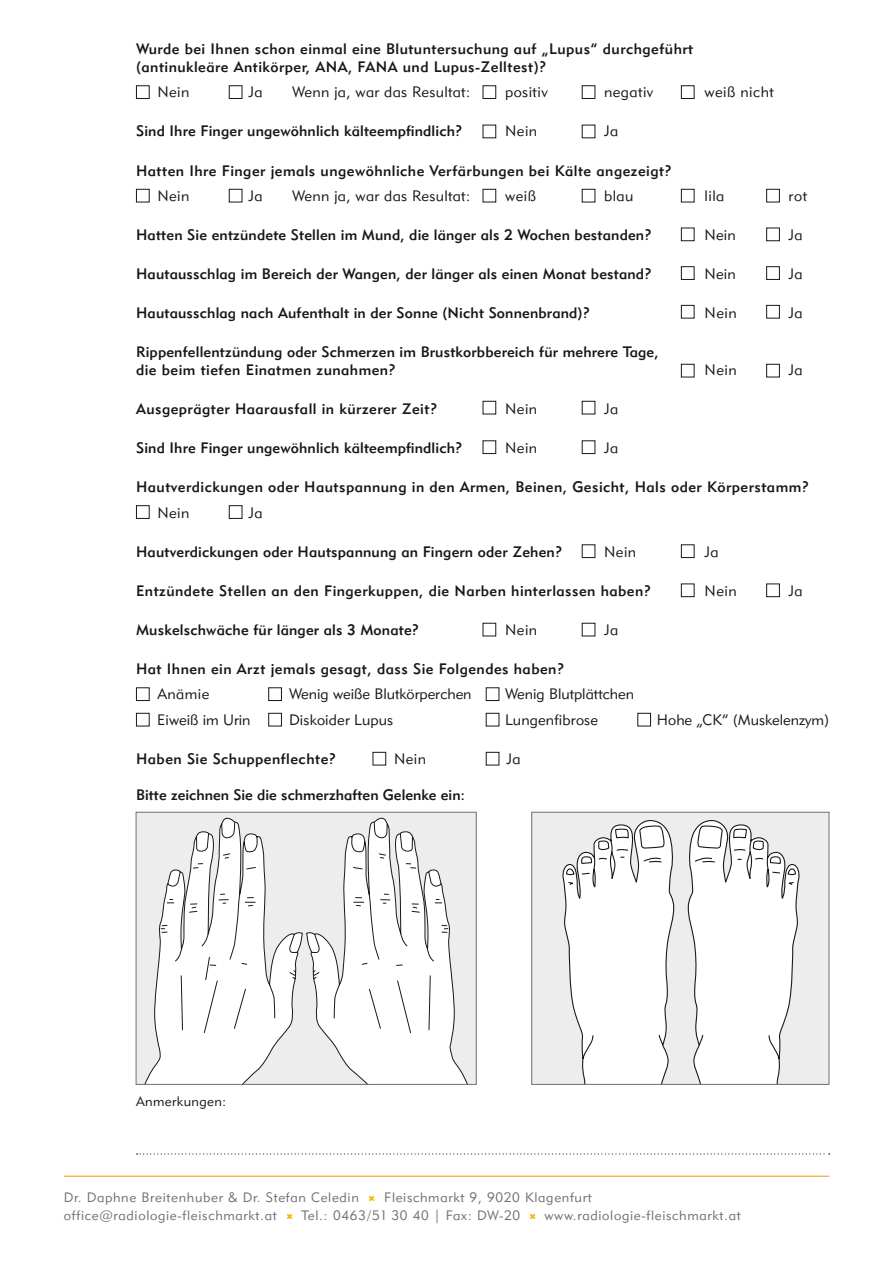
<style>
.page{position:relative;width:893px;height:1263px;background:#fff}
.page>*{position:absolute;margin:0;border:0;box-sizing:border-box;transform-origin:0 0}
.t1{font:15px "Geometric 415 BT Medium A";letter-spacing:.03em;color:#1a171c}
.t2{font:15px "Geometric 415 BT Medium A";letter-spacing:.01em;color:#1a171c}
.t3{font:15px "Geometric 415 BT Lite A";letter-spacing:.02em;color:#1a171c}
.t4{font:15px "Geometric 415 BT Lite A";color:#1a171c}
.t5{font:13.5px "Geometric 415 BT Lite A";letter-spacing:.05em;color:#707173}
.t6{font:13.5px "Geometric 415 BT Lite A";letter-spacing:.03em;color:#1a171c}
.s1{font-family:"Static";font-weight:700;font-size:18px;color:#f2b500}
</style>
<div class="page">
<hr style="left:64px;top:1176px;width:765px;height:1px;background:#f29500">
<div style="left:136px;top:85px;width:14px;height:14px;border:1px solid #1a171c"></div>
<div style="left:483px;top:85px;width:13px;height:14px;border:1px solid #1a171c"></div>
<div style="left:136px;top:189px;width:14px;height:13px;border:1px solid #1a171c"></div>
<div style="left:136px;top:505px;width:14px;height:14px;border:1px solid #1a171c"></div>
<div style="left:136px;top:687px;width:14px;height:14px;border:1px solid #1a171c"></div>
<div style="left:136px;top:713px;width:14px;height:13px;border:1px solid #1a171c"></div>
<div style="left:229px;top:85px;width:13px;height:14px;border:1px solid #1a171c"></div>
<div style="left:483px;top:401px;width:13px;height:13px;border:1px solid #1a171c"></div>
<div style="left:483px;top:440px;width:13px;height:14px;border:1px solid #1a171c"></div>
<div style="left:483px;top:623px;width:13px;height:13px;border:1px solid #1a171c"></div>
<div style="left:486px;top:752px;width:13px;height:13px;border:1px solid #1a171c"></div>
<div style="left:486px;top:687px;width:13px;height:14px;border:1px solid #1a171c"></div>
<div style="left:486px;top:713px;width:13px;height:13px;border:1px solid #1a171c"></div>
<div style="left:637px;top:713px;width:14px;height:13px;border:1px solid #1a171c"></div>
<div style="left:582px;top:85px;width:13px;height:14px;border:1px solid #1a171c"></div>
<div style="left:681px;top:85px;width:13px;height:14px;border:1px solid #1a171c"></div>
<div style="left:582px;top:401px;width:13px;height:13px;border:1px solid #1a171c"></div>
<div style="left:582px;top:440px;width:13px;height:14px;border:1px solid #1a171c"></div>
<div style="left:582px;top:623px;width:13px;height:13px;border:1px solid #1a171c"></div>
<div style="left:373px;top:752px;width:13px;height:13px;border:1px solid #1a171c"></div>
<div style="left:229px;top:189px;width:13px;height:13px;border:1px solid #1a171c"></div>
<div style="left:229px;top:505px;width:13px;height:14px;border:1px solid #1a171c"></div>
<div style="left:268px;top:687px;width:14px;height:14px;border:1px solid #1a171c"></div>
<div style="left:268px;top:713px;width:14px;height:13px;border:1px solid #1a171c"></div>
<div style="left:483px;top:189px;width:13px;height:13px;border:1px solid #1a171c"></div>
<div style="left:582px;top:189px;width:13px;height:13px;border:1px solid #1a171c"></div>
<div style="left:582px;top:544px;width:13px;height:14px;border:1px solid #1a171c"></div>
<div style="left:681px;top:189px;width:13px;height:13px;border:1px solid #1a171c"></div>
<div style="left:681px;top:544px;width:13px;height:14px;border:1px solid #1a171c"></div>
<div style="left:681px;top:228px;width:13px;height:13px;border:1px solid #1a171c"></div>
<div style="left:681px;top:266px;width:13px;height:14px;border:1px solid #1a171c"></div>
<div style="left:681px;top:305px;width:13px;height:13px;border:1px solid #1a171c"></div>
<div style="left:681px;top:364px;width:13px;height:13px;border:1px solid #1a171c"></div>
<div style="left:681px;top:583px;width:13px;height:14px;border:1px solid #1a171c"></div>
<div style="left:766px;top:189px;width:14px;height:13px;border:1px solid #1a171c"></div>
<div style="left:766px;top:228px;width:14px;height:13px;border:1px solid #1a171c"></div>
<div style="left:766px;top:266px;width:14px;height:14px;border:1px solid #1a171c"></div>
<div style="left:766px;top:305px;width:14px;height:13px;border:1px solid #1a171c"></div>
<div style="left:766px;top:364px;width:14px;height:13px;border:1px solid #1a171c"></div>
<div style="left:766px;top:583px;width:14px;height:14px;border:1px solid #1a171c"></div>
<svg style="left:138px;top:818px;width:168px;height:264px"></svg>
<svg style="left:306px;top:818px;width:168px;height:264px"></svg>
<div style="left:136px;top:812px;width:340px;height:272px;border:1px solid #707173"></div>
<svg style="left:137px;top:1153px;width:693px;height:1px"></svg>
<div style="left:532px;top:812px;width:297px;height:272px;background:#ededee"></div>
<svg style="left:687px;top:820px;width:113px;height:262px"></svg>
<svg style="left:562px;top:820px;width:113px;height:262px"></svg>
<div style="left:531px;top:812px;width:298px;height:272px;border:1px solid #707173"></div>
<p class="t1" style="left:136px;top:40px;width:559px">Wurde bei Ihnen schon einmal eine Blutuntersuchung auf „Lupus” durchgeführt</p>
<p class="t1" style="left:136px;top:58px;width:412px">(antinukleäre Antikörper, ANA, FANA und Lupus-Zelltest)?</p>
<p class="t3" style="left:157px;top:83px;width:34px">Nein</p>
<p class="t3" style="left:249px;top:83px;width:16px">Ja</p>
<p class="t3" style="left:292px;top:83px;width:180px">Wenn ja, war das Resultat:</p>
<p class="t3" style="left:505px;top:83px;width:44px">positiv</p>
<p class="t3" style="left:604px;top:83px;width:51px">negativ</p>
<p class="t3" style="left:705px;top:83px;width:71px">weiß nicht</p>
<p class="t2" style="left:136px;top:122px;width:328px">Sind Ihre Finger ungewöhnlich kälteempfindlich?</p>
<p class="t3" style="left:505px;top:122px;width:34px">Nein</p>
<p class="t3" style="left:604px;top:122px;width:16px">Ja</p>
<p class="t1" style="left:136px;top:161px;width:537px">Hatten Ihre Finger jemals ungewöhnliche Verfärbungen bei Kälte angezeigt?</p>
<p class="t3" style="left:157px;top:187px;width:34px">Nein</p>
<p class="t3" style="left:249px;top:187px;width:16px">Ja</p>
<p class="t3" style="left:292px;top:187px;width:180px">Wenn ja, war das Resultat:</p>
<p class="t3" style="left:505px;top:187px;width:32px">weiß</p>
<p class="t3" style="left:604px;top:187px;width:31px">blau</p>
<p class="t3" style="left:705px;top:187px;width:21px">lila</p>
<p class="t3" style="left:789px;top:187px;width:20px">rot</p>
<p class="t2" style="left:136px;top:226px;width:517px">Hatten Sie entzündete Stellen im Mund, die länger als 2 Wochen bestanden?</p>
<p class="t3" style="left:705px;top:226px;width:33px">Nein</p>
<p class="t3" style="left:789px;top:226px;width:15px">Ja</p>
<p class="t2" style="left:136px;top:265px;width:517px">Hautausschlag im Bereich der Wangen, der länger als einen Monat bestand?</p>
<p class="t3" style="left:705px;top:265px;width:33px">Nein</p>
<p class="t3" style="left:789px;top:265px;width:15px">Ja</p>
<p class="t2" style="left:136px;top:304px;width:456px">Hautausschlag nach Aufenthalt in der Sonne (Nicht Sonnenbrand)?</p>
<p class="t3" style="left:705px;top:304px;width:34px">Nein</p>
<p class="t3" style="left:789px;top:304px;width:16px">Ja</p>
<p class="t2" style="left:136px;top:343px;width:524px">Rippenfellentzündung oder Schmerzen im Brustkorbbereich für mehrere Tage,</p>
<p class="t1" style="left:136px;top:361px;width:261px">die beim tiefen Einatmen zunahmen?</p>
<p class="t3" style="left:705px;top:361px;width:34px">Nein</p>
<p class="t3" style="left:789px;top:361px;width:16px">Ja</p>
<p class="t1" style="left:136px;top:400px;width:303px">Ausgeprägter Haarausfall in kürzerer Zeit?</p>
<p class="t3" style="left:505px;top:400px;width:34px">Nein</p>
<p class="t3" style="left:604px;top:400px;width:16px">Ja</p>
<p class="t2" style="left:136px;top:439px;width:328px">Sind Ihre Finger ungewöhnlich kälteempfindlich?</p>
<p class="t3" style="left:505px;top:439px;width:34px">Nein</p>
<p class="t3" style="left:604px;top:439px;width:16px">Ja</p>
<p class="t1" style="left:136px;top:478px;width:675px">Hautverdickungen oder Hautspannung in den Armen, Beinen, Gesicht, Hals oder Körperstamm?</p>
<p class="t3" style="left:157px;top:503px;width:34px">Nein</p>
<p class="t3" style="left:249px;top:503px;width:16px">Ja</p>
<p class="t2" style="left:136px;top:542px;width:428px">Hautverdickungen oder Hautspannung an Fingern oder Zehen?</p>
<p class="t3" style="left:604px;top:542px;width:34px">Nein</p>
<p class="t3" style="left:705px;top:542px;width:16px">Ja</p>
<p class="t1" style="left:136px;top:581px;width:517px">Entzündete Stellen an den Fingerkuppen, die Narben hinterlassen haben?</p>
<p class="t3" style="left:705px;top:581px;width:34px">Nein</p>
<p class="t3" style="left:789px;top:581px;width:16px">Ja</p>
<p class="t2" style="left:136px;top:620px;width:285px">Muskelschwäche für länger als 3 Monate?</p>
<p class="t3" style="left:505px;top:620px;width:34px">Nein</p>
<p class="t3" style="left:604px;top:620px;width:16px">Ja</p>
<p class="t1" style="left:136px;top:659px;width:430px">Hat Ihnen ein Arzt jemals gesagt, dass Sie Folgendes haben?</p>
<p class="t3" style="left:157px;top:685px;width:54px">Anämie</p>
<p class="t4" style="left:289px;top:685px;width:184px">Wenig weiße Blutkörperchen</p>
<p class="t4" style="left:505px;top:685px;width:130px">Wenig Blutplättchen</p>
<p class="t4" style="left:157px;top:710px;width:95px">Eiweiß im Urin</p>
<p class="t3" style="left:289px;top:710px;width:106px">Diskoider Lupus</p>
<p class="t3" style="left:505px;top:710px;width:94px">Lungenfibrose</p>
<p class="t4" style="left:657px;top:710px;width:174px">Hohe „CK” (Muskelenzym)</p>
<p class="t1" style="left:136px;top:749px;width:202px">Haben Sie Schuppenflechte?</p>
<p class="t3" style="left:394px;top:749px;width:34px">Nein</p>
<p class="t3" style="left:507px;top:749px;width:16px">Ja</p>
<p class="t2" style="left:136px;top:785px;width:331px">Bitte zeichnen Sie die schmerzhaften Gelenke ein:</p>
<p class="t6" style="left:136px;top:1093px;width:92px">Anmerkungen:</p>
<p class="t5" style="left:64px;top:1189px;width:529px">Dr. Daphne Breitenhuber &amp; Dr. Stefan Celedin <span class="s1">×</span> Fleischmarkt 9, 9020 Klagenfurt</p>
<p class="t5" style="left:64px;top:1207px;width:678px">office@radiologie-fleischmarkt.at <span class="s1">×</span> Tel.: 0463/51 30 40 | Fax: DW-20 <span class="s1">×</span> www.radiologie-fleischmarkt.at</p>
</div>
